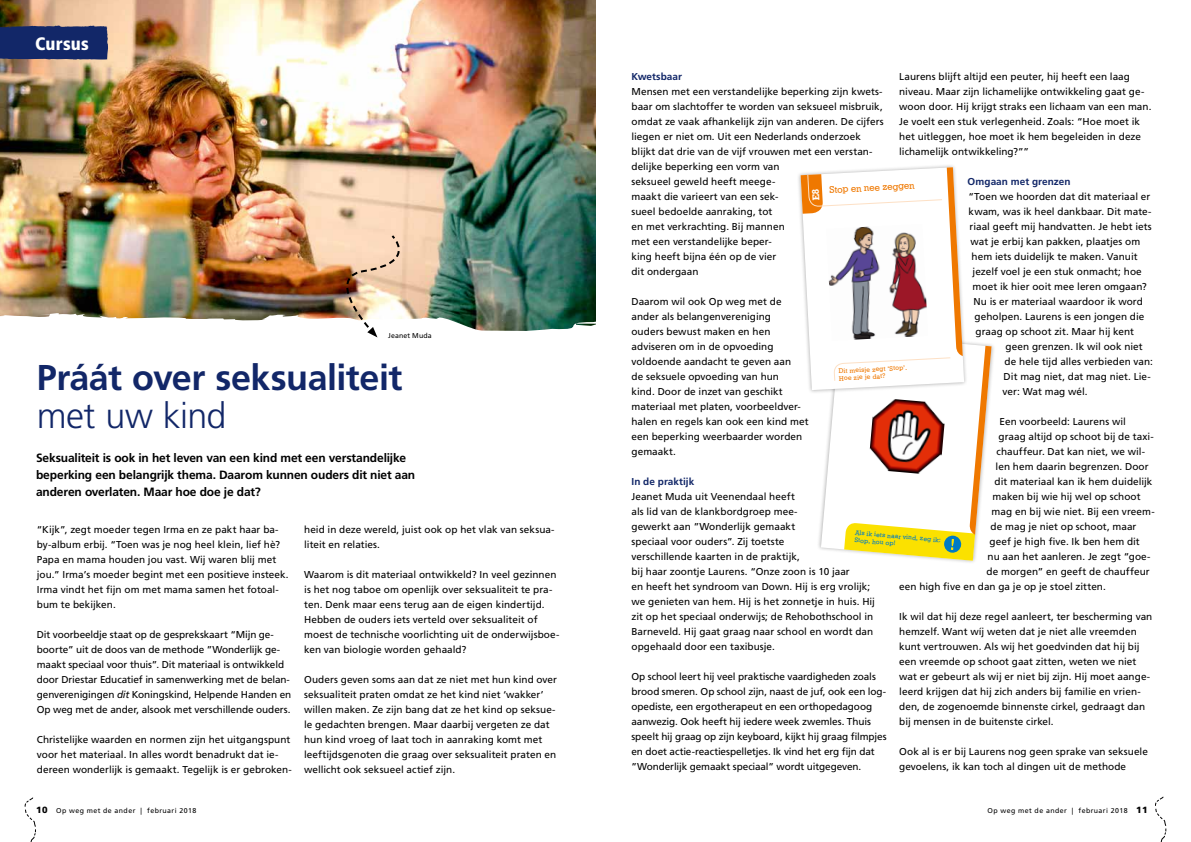
<style>
.page{position:relative;width:1191px;height:842px;background:#fff}
.page>*{position:absolute;margin:0;border:0;box-sizing:border-box;transform-origin:0 0}
.t1{font:700 35.8px "Frutiger LT Std";letter-spacing:-.015em;color:#122768}
.t2{font:300 35.8px "Frutiger LT Std";letter-spacing:-.02em;color:#122768}
.t3{font:900 condensed 18px "Frutiger LT Std";letter-spacing:.01em;color:#fff}
.t4{font:700 12px/17px "Frutiger LT Std";letter-spacing:-.015em;color:#000}
.t5{font:10px/15px "Frutiger LT Std";color:#000}
.t6{font:700 10px "Frutiger LT Std";letter-spacing:.005em;color:#122768}
.t7{font:9.8px "Geometric Slab 712 BT Medium A";color:#ef7800}
.t8{font:7px "Frutiger LT Std";letter-spacing:.06em;color:#000}
.t9{font:7px "Frutiger LT Std";letter-spacing:.02em;color:#000}
.t10{font:6.7px/7.3px "Geometric Slab 712 BT Medium A";color:#007bc4}
.t11{font:6.7px/7.3px "Geometric Slab 712 BT Medium A";color:#ef7800}
.s1{font-style:italic}
.s2{font-weight:900;font-size:9px}
</style>
<div class="page">
<img style="left:0;top:0;width:595px;height:313px">
<img style="left:0;top:313px;width:596px;height:25px">
<svg style="left:0;top:25px;width:108px;height:35px;background:#1e2f69"></svg>
<img style="left:332px;top:233px;width:70px;height:104px">
<div style="left:797px;top:163px;width:171px;height:231px;background:#000;opacity:.3"></div>
<svg style="left:24px;top:797px;width:12px;height:45px"></svg>
<svg style="left:1155px;top:796px;width:11px;height:46px"></svg>
<svg style="left:800px;top:167px;width:191px;height:394px"></svg>
<h2 class="t3" style="left:35px;top:33px;width:55px">Cursus</h2>
<p class="t9" style="left:388px;top:332px;width:45px">Jeanet Muda</p>
<h1 class="t1" style="left:37px;top:356px;width:367px">Práát over seksualiteit</h1>
<h1 class="t2" style="left:37px;top:395px;width:191px">met uw kind</h1>
<p class="t4" style="left:36px;top:449px;width:381px">Seksualiteit is ook in het leven van een kind met een verstandelijke beperking een belangrijk thema. Daarom kunnen ouders dit niet aan anderen overlaten. Maar hoe doe je dat?</p>
<p class="t5" style="left:37px;top:522px;width:253px">“Kijk”, zegt moeder tegen Irma en ze pakt haar ba&shy;by-album erbij. “Toen was je nog heel klein, lief hè?<br>Papa en mama houden jou vast. Wij waren blij met jou.” Irma’s moeder begint met een positieve insteek.<br>Irma vindt het fijn om met mama samen het fotoal&shy;bum te bekijken.</p>
<p class="t5" style="left:37px;top:627px;width:256px">Dit voorbeeldje staat op de gesprekskaart “Mijn ge&shy;boorte” uit de doos van de methode ”Wonderlijk ge&shy;maakt speciaal voor thuis”. Dit materiaal is ontwikkeld door Driestar Educatief in samenwerking met de belan&shy;genverenigingen <span class="s1">dit</span> Koningskind, Helpende Handen en Op weg met de ander, alsook met verschillende ouders.</p>
<p class="t5" style="left:37px;top:732px;width:256px">Christelijke waarden en normen zijn het uitgangspunt voor het materiaal. In alles wordt benadrukt dat ie&shy;dereen wonderlijk is gemaakt. Tegelijk is er gebroken-</p>
<p class="t5" style="left:304px;top:522px;width:252px">heid in deze wereld, juist ook op het vlak van seksua&shy;liteit en relaties.</p>
<p class="t5" style="left:304px;top:567px;width:257px">Waarom is dit materiaal ontwikkeld? In veel gezinnen is het nog taboe om openlijk over seksualiteit te pra&shy;ten. Denk maar eens terug aan de eigen kindertijd.<br>Hebben de ouders iets verteld over seksualiteit of moest de technische voorlichting uit de onderwijsboe&shy;ken van biologie worden gehaald?</p>
<p class="t5" style="left:304px;top:672px;width:254px">Ouders geven soms aan dat ze niet met hun kind over seksualiteit praten omdat ze het kind niet ‘wakker’ willen maken. Ze zijn bang dat ze het kind op seksue&shy;le gedachten brengen. Maar daarbij vergeten ze dat hun kind vroeg of laat toch in aanraking komt met leeftijdsgenoten die graag over seksualiteit praten en wellicht ook seksueel actief zijn.</p>
<p class="t5" style="left:899px;top:69px;width:254px">Laurens blijft altijd een peuter, hij heeft een laag niveau. Maar zijn lichamelijke ontwikkeling gaat ge&shy;woon door. Hij krijgt straks een lichaam van een man.<br>Je voelt een stuk verlegenheid. Zoals: “Hoe moet ik het uitleggen, hoe moet ik hem begeleiden in deze lichamelijk ontwikkeling?””</p>
<p class="t6" style="left:967px;top:176px;width:104px">Omgaan met grenzen</p>
<p class="t5" style="left:968px;top:189px;width:183px">“Toen we hoorden dat dit materiaal er</p>
<p class="t5" style="left:968px;top:204px;width:184px">kwam, was ik heel dankbaar. Dit mate-</p>
<p class="t5" style="left:969px;top:219px;width:184px">riaal geeft mij handvatten. Je hebt iets</p>
<p class="t5" style="left:970px;top:234px;width:171px">wat je erbij kan pakken, plaatjes om</p>
<p class="t5" style="left:971px;top:249px;width:168px">hem iets duidelijk te maken. Vanuit</p>
<p class="t5" style="left:972px;top:264px;width:171px">jezelf voel je een stuk onmacht; hoe</p>
<p class="t5" style="left:972px;top:279px;width:176px">moet ik hier ooit mee leren omgaan?</p>
<p class="t5" style="left:973px;top:294px;width:171px">Nu is er materiaal waardoor ik word</p>
<p class="t5" style="left:974px;top:309px;width:171px">geholpen. Laurens is een jongen die</p>
<p class="t5" style="left:975px;top:324px;width:160px">graag op schoot zit. Maar hij kent</p>
<p class="t5" style="left:1005px;top:339px;width:139px">geen grenzen. Ik wil ook niet</p>
<p class="t5" style="left:1004px;top:354px;width:150px">de hele tijd alles verbieden van:</p>
<p class="t5" style="left:1003px;top:369px;width:149px">Dit mag niet, dat mag niet. Lie-</p>
<p class="t5" style="left:1002px;top:384px;width:86px">ver: Wat mag wél.</p>
<p class="t5" style="left:999px;top:414px;width:128px">Een voorbeeld: Laurens wil</p>
<p class="t5" style="left:998px;top:429px;width:157px">graag altijd op schoot bij de taxi-</p>
<p class="t5" style="left:996px;top:444px;width:150px">chauffeur. Dat kan niet, we wil-</p>
<p class="t5" style="left:995px;top:459px;width:154px">len hem daarin begrenzen. Door</p>
<p class="t5" style="left:994px;top:474px;width:159px">dit materiaal kan ik hem duidelijk</p>
<p class="t5" style="left:992px;top:489px;width:149px">maken bij wie hij wel op schoot</p>
<p class="t5" style="left:991px;top:504px;width:164px">mag en bij wie niet. Bij een vreem-</p>
<p class="t5" style="left:990px;top:519px;width:147px">de mag je niet op schoot, maar</p>
<p class="t5" style="left:989px;top:534px;width:152px">geef je high five. Ik ben hem dit</p>
<p class="t5" style="left:987px;top:549px;width:164px">nu aan het aanleren. Je zegt “goe-</p>
<p class="t5" style="left:986px;top:564px;width:165px">de morgen” en geeft de chauffeur</p>
<p class="t5" style="left:899px;top:579px;width:208px">een high five en dan ga je op je stoel zitten.</p>
<p class="t5" style="left:899px;top:609px;width:255px">Ik wil dat hij deze regel aanleert, ter bescherming van hemzelf. Want wíj weten dat je niet alle vreemden kunt vertrouwen. Als wij het goedvinden dat hij bij een vreemde op schoot gaat zitten, weten we niet wat er gebeurt als wij er niet bij zijn. Hij moet aange&shy;leerd krijgen dat hij zich anders bij familie en vrien&shy;den, de zogenoemde binnenste cirkel, gedraagt dan bij mensen in de buitenste cirkel.</p>
<p class="t5" style="left:899px;top:744px;width:250px">Ook al is er bij Laurens nog geen sprake van seksuele gevoelens, ik kan toch al dingen uit de methode</p>
<p class="t6" style="left:631px;top:71px;width:52px">Kwetsbaar</p>
<p class="t5" style="left:631px;top:84px;width:254px">Mensen met een verstandelijke beperking zijn kwets&shy;baar om slachtoffer te worden van seksueel misbruik, omdat ze vaak afhankelijk zijn van anderen. De cijfers liegen er niet om. Uit een Nederlands onderzoek blijkt dat drie van de vijf vrouwen met een verstan&shy;delijke beperking een vorm van<br>seksueel geweld heeft meege-<br>maakt die varieert van een sek-<br>sueel bedoelde aanraking, tot<br>en met verkrachting. Bij mannen<br>met een verstandelijke beper-<br>king heeft bijna één op de vier<br>dit ondergaan</p>
<p class="t5" style="left:631px;top:294px;width:179px">Daarom wil ook Op weg met de ander als belangenvereniging<br>ouders bewust maken en hen adviseren om in de opvoeding voldoende aandacht te geven aan<br>de seksuele opvoeding van hun<br>kind. Door de inzet van geschikt materiaal met platen, voorbeeldver&shy;halen en regels kan ook een kind met een beperking weerbaarder worden gemaakt.</p>
<p class="t6" style="left:631px;top:476px;width:64px">In de praktijk</p>
<p class="t5" style="left:631px;top:489px;width:245px">Jeanet Muda uit Veenendaal heeft<br>als lid van de klankbordgroep mee-<br>gewerkt aan ”Wonderlijk gemaakt<br>speciaal voor ouders”. Zij toetste<br>verschillende kaarten in de praktijk,<br>bij haar zoontje Laurens. “Onze zoon is 10 jaar<br>en heeft het syndroom van Down. Hij is erg vrolijk; we genieten van hem. Hij is het zonnetje in huis. Hij zit op het speciaal onderwijs; de Rehobothschool in Barneveld. Hij gaat graag naar school en wordt dan opgehaald door een taxibusje.</p>
<p class="t5" style="left:631px;top:669px;width:257px">Op school leert hij veel praktische vaardigheden zoals brood smeren. Op school zijn, naast de juf, ook een log&shy;opediste, een ergotherapeut en een orthopedagoog aanwezig. Ook heeft hij iedere week zwemles. Thuis speelt hij graag op zijn keyboard, kijkt hij graag filmpjes en doet actie-reactiespelletjes. Ik vind het erg fijn dat ”Wonderlijk gemaakt speciaal” wordt uitgegeven.</p>
<p class="t7" style="left:829px;top:184px;width:87px;rotate:-3deg">Stop en nee zeggen</p>
<p class="t11" style="left:838px;top:367px;width:70px;rotate:-3deg">Dit meisje zegt ‘Stop’.<br>Hoe zie je dat?</p>
<p class="t10" style="left:855px;top:529px;width:87px;rotate:5deg">Als ik iets naar vind, zeg ik:<br>Stop, hou op!</p>
<p class="t8" style="left:36px;top:806px;width:162px"><span class="s2">10</span> Op weg met de ander | februari 2018</p>
<p class="t8" style="left:987px;top:806px;width:162px">Op weg met de ander | februari 2018 <span class="s2">11</span></p>
</div>
